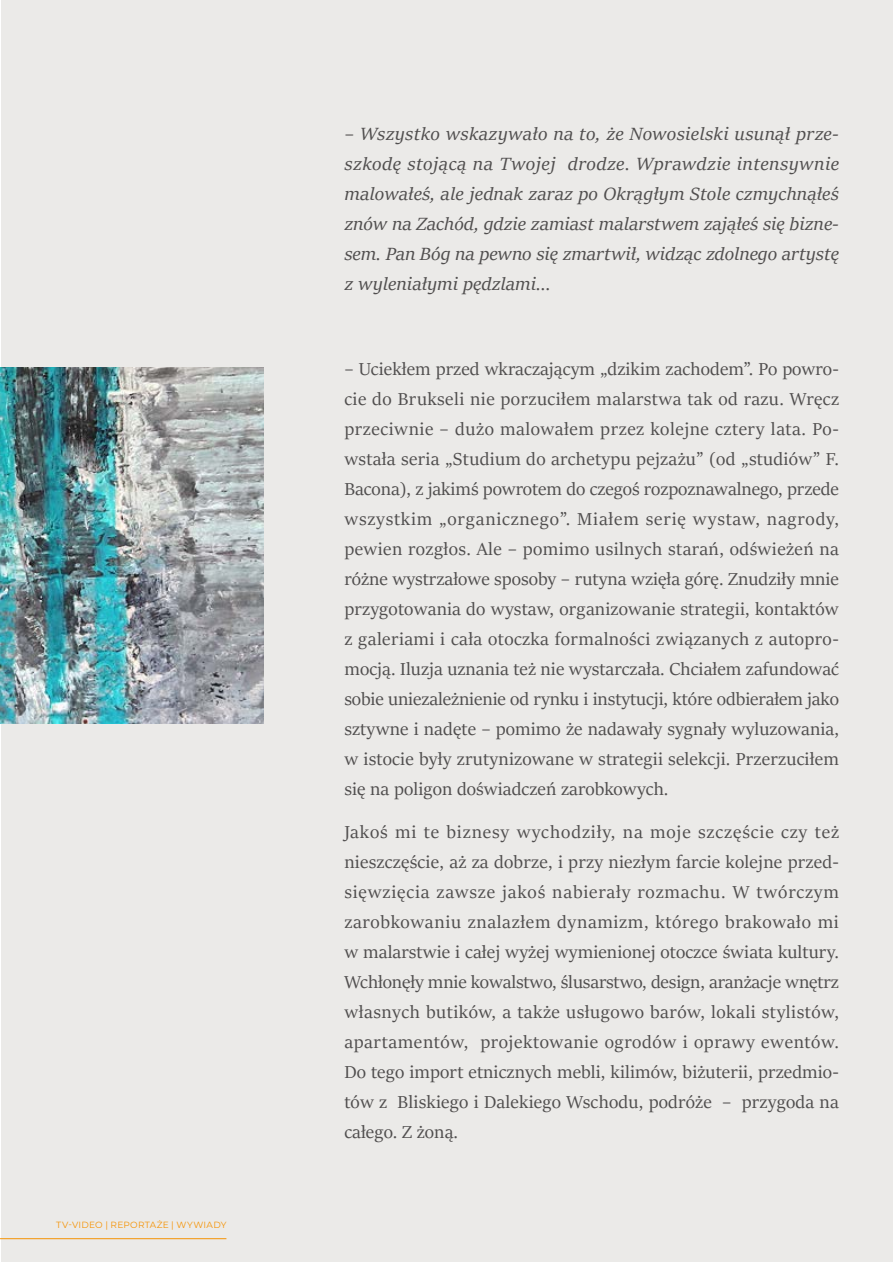
<style>
.page{position:relative;width:893px;height:1263px;background:#fff}
.page>*{position:absolute;margin:0;border:0;box-sizing:border-box;transform-origin:0 0}
.t1{font:19.5px/30px "Sitka Display";letter-spacing:.01em;color:#504e4e;text-align:justify}
.t2{font:italic 19.5px/30px "Sitka Heading";letter-spacing:.005em;color:#504e4e;text-align:justify}
.t3{font:9px "Montserrat";letter-spacing:.03em;color:#f59304}
</style>
<div class="page">
<div style="left:1px;top:0;width:892px;height:1262px;background:#ebeae8"></div>
<img style="left:0;top:368px;width:264px;height:356px">
<hr style="left:0;top:1238px;width:226px;height:1px;background:#f59304">
<p class="t3" style="left:56px;top:1218px;width:172px">TV-VIDEO | REPORTAŻE | WYWIADY</p>
<p class="t2" style="left:344px;top:117px;width:496px">– Wszystko wskazywało na to, że Nowosielski usunął prze&shy;szkodę stojącą na Twojej drodze. Wprawdzie intensywnie malowałeś, ale jednak zaraz po Okrągłym Stole czmychnąłeś znów na Zachód, gdzie zamiast malarstwem zająłeś się bizne&shy;sem. Pan Bóg na pewno się zmartwił, widząc zdolnego artystę z wyleniałymi pędzlami…</p>
<p class="t1" style="left:344px;top:353px;width:496px">– Uciekłem przed wkraczającym „dzikim zachodem”. Po powro&shy;cie do Brukseli nie porzuciłem malarstwa tak od razu. Wręcz przeciwnie – dużo malowałem przez kolejne cztery lata. Po&shy;wstała seria „Studium do archetypu pejzażu” (od „studiów” F.<br>Bacona), z jakimś powrotem do czegoś rozpoznawalnego, przede wszystkim „organicznego”. Miałem serię wystaw, nagrody, pewien rozgłos. Ale – pomimo usilnych starań, odświeżeń na różne wystrzałowe sposoby – rutyna wzięła górę. Znudziły mnie przygotowania do wystaw, organizowanie strategii, kontaktów z galeriami i cała otoczka formalności związanych z autopro&shy;mocją. Iluzja uznania też nie wystarczała. Chciałem zafundować sobie uniezależnienie od rynku i instytucji, które odbierałem jako sztywne i nadęte – pomimo że nadawały sygnały wyluzowania, w istocie były zrutynizowane w strategii selekcji. Przerzuciłem się na poligon doświadczeń zarobkowych.</p>
<p class="t1" style="left:344px;top:816px;width:496px">Jakoś mi te biznesy wychodziły, na moje szczęście czy też nieszczęście, aż za dobrze, i przy niezłym farcie kolejne przed&shy;sięwzięcia zawsze jakoś nabierały rozmachu. W twórczym zarobkowaniu znalazłem dynamizm, którego brakowało mi w malarstwie i całej wyżej wymienionej otoczce świata kultury.<br>Wchłonęły mnie kowalstwo, ślusarstwo, design, aranżacje wnętrz własnych butików, a także usługowo barów, lokali stylistów, apartamentów, projektowanie ogrodów i oprawy ewentów.<br>Do tego import etnicznych mebli, kilimów, biżuterii, przedmio&shy;tów z Bliskiego i Dalekiego Wschodu, podróże – przygoda na całego. Z żoną.</p>
</div>
